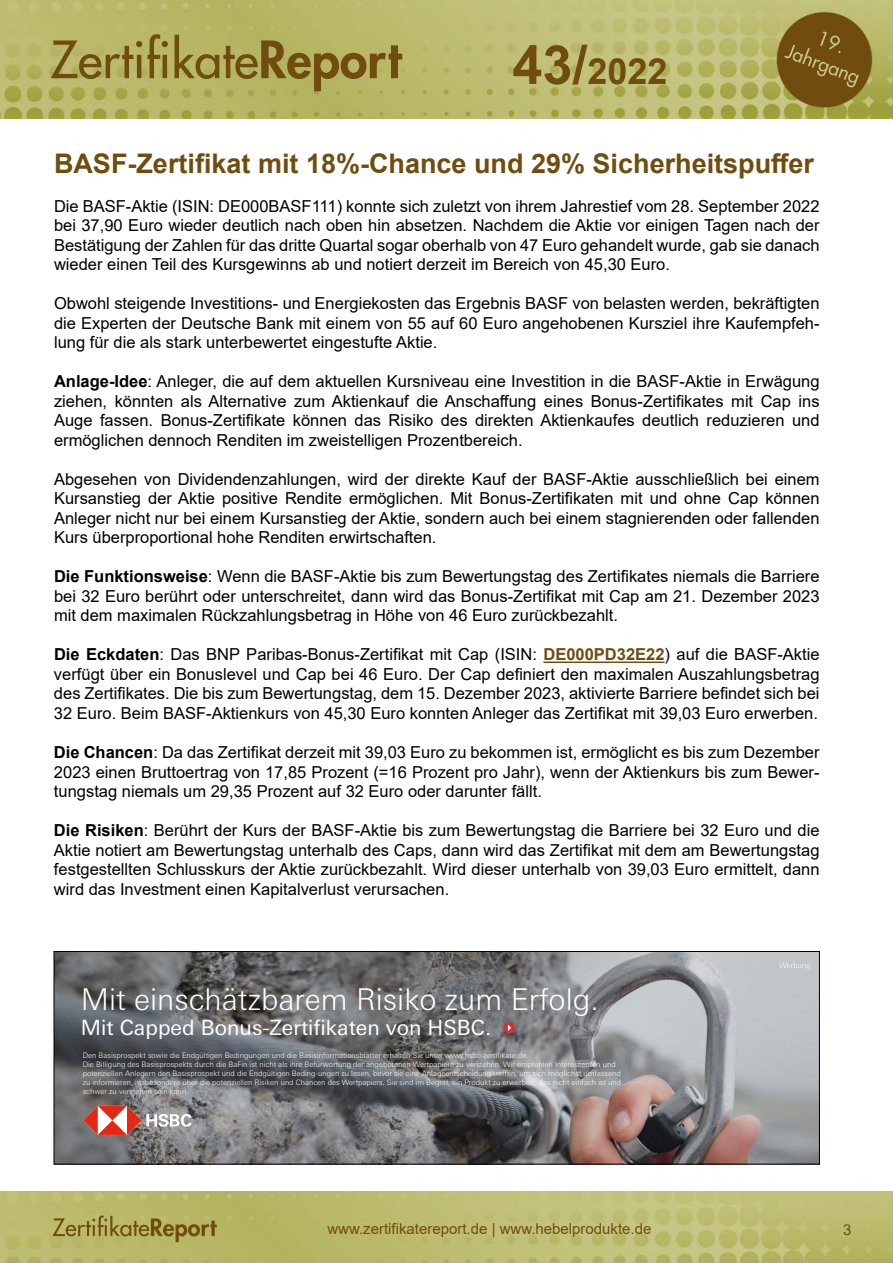
<style>
.page{position:relative;width:893px;height:1263px;background:#fff}
.page>*{position:absolute;margin:0;border:0;box-sizing:border-box;transform-origin:0 0}
.t1{font:700 36px "Arial";color:#704d0f}
.t2{font:300 30px "Univers Nextfor HSBC";color:#fff}
.t3{font:700 27px "Arial";color:#704d0f}
.t4{font:21px "Univers Nextfor HSBC";color:#fff}
.t5{font:16.5px/19.5px "Arial";color:#000;text-align:justify}
.t6{font:15px "Arial";color:#704d0f}
.t7{font:300 7.5px/9px "Univers Nextfor HSBC";color:#fff}
.s1{font-size:54px}
.s2{font-weight:700}
.s3{font-weight:700;color:#704d0f}
</style>
<div class="page">
<img style="left:0;top:1192px;width:893px;height:71px">
<img style="left:0;top:0;width:893px;height:119px">
<hr style="left:543px;top:661px;width:122px;height:2px;background:#704d0f">
<img style="left:56px;top:953px;width:762px;height:209px">
<svg style="left:779px;top:963px;width:31px;height:6px"></svg>
<svg style="left:83px;top:1106px;width:109px;height:29px"></svg>
<svg style="left:503px;top:1022px;width:12px;height:12px"></svg>
<svg style="left:508px;top:1024px;width:3px;height:7px"></svg>
<div style="left:54px;top:951px;width:766px;height:213px;border:1px solid #000"></div>
<h1 class="t1" style="left:512px;top:46px;width:157px"><span class="s1">43/</span>2022</h1>
<h3 class="t3" style="left:54px;top:144px;width:761px">BASF-Zertifikat mit 18%-Chance und 29% Sicherheitspuffer</h3>
<p class="t5" style="left:54px;top:196px;width:767px">Die BASF-Aktie (ISIN: DE000BASF111) konnte sich zuletzt von ihrem Jahrestief vom 28. September 2022 bei 37,90 Euro wieder deutlich nach oben hin absetzen. Nachdem die Aktie vor einigen Tagen nach der Bestätigung der Zahlen für das dritte Quartal sogar oberhalb von 47 Euro gehandelt wurde, gab sie danach wieder einen Teil des Kursgewinns ab und notiert derzeit im Bereich von 45,30 Euro.</p>
<p class="t5" style="left:54px;top:294px;width:767px">Obwohl steigende Investitions- und Energiekosten das Ergebnis BASF von belasten werden, bekräftigten die Experten der Deutsche Bank mit einem von 55 auf 60 Euro angehobenen Kursziel ihre Kaufempfeh&shy;lung für die als stark unterbewertet eingestufte Aktie.</p>
<p class="t5" style="left:54px;top:372px;width:767px"><span class="s2">Anlage-Idee</span>: Anleger, die auf dem aktuellen Kursniveau eine Investition in die BASF-Aktie in Erwägung ziehen, könnten als Alternative zum Aktienkauf die Anschaffung eines Bonus-Zertifikates mit Cap ins Auge fassen. Bonus-Zertifikate können das Risiko des direkten Aktienkaufes deutlich reduzieren und ermöglichen dennoch Renditen im zweistelligen Prozentbereich.</p>
<p class="t5" style="left:54px;top:469px;width:767px">Abgesehen von Dividendenzahlungen, wird der direkte Kauf der BASF-Aktie ausschließlich bei einem Kursanstieg der Aktie positive Rendite ermöglichen. Mit Bonus-Zertifikaten mit und ohne Cap können Anleger nicht nur bei einem Kursanstieg der Aktie, sondern auch bei einem stagnierenden oder fallenden Kurs überproportional hohe Renditen erwirtschaften.</p>
<p class="t5" style="left:54px;top:567px;width:767px"><span class="s2">Die Funktionsweise</span>: Wenn die BASF-Aktie bis zum Bewertungstag des Zertifikates niemals die Barriere bei 32 Euro berührt oder unterschreitet, dann wird das Bonus-Zertifikat mit Cap am 21. Dezember 2023 mit dem maximalen Rückzahlungsbetrag in Höhe von 46 Euro zurückbezahlt.</p>
<p class="t5" style="left:54px;top:645px;width:767px"><span class="s2">Die Eckdaten</span>: Das BNP Paribas-Bonus-Zertifikat mit Cap (ISIN: <span class="s3">DE000PD32E22</span>) auf die BASF-Aktie verfügt über ein Bonuslevel und Cap bei 46 Euro. Der Cap definiert den maximalen Auszahlungsbetrag des Zertifikates. Die bis zum Bewertungstag, dem 15. Dezember 2023, aktivierte Barriere befindet sich bei 32 Euro. Beim BASF-Aktienkurs von 45,30 Euro konnten Anleger das Zertifikat mit 39,03 Euro erwerben.</p>
<p class="t5" style="left:54px;top:742px;width:767px"><span class="s2">Die Chancen</span>: Da das Zertifikat derzeit mit 39,03 Euro zu bekommen ist, ermöglicht es bis zum Dezember 2023 einen Bruttoertrag von 17,85 Prozent (=16 Prozent pro Jahr), wenn der Aktienkurs bis zum Bewer&shy;tungstag niemals um 29,35 Prozent auf 32 Euro oder darunter fällt.</p>
<p class="t5" style="left:54px;top:820px;width:767px"><span class="s2">Die Risiken</span>: Berührt der Kurs der BASF-Aktie bis zum Bewertungstag die Barriere bei 32 Euro und die Aktie notiert am Bewertungstag unterhalb des Caps, dann wird das Zertifikat mit dem am Bewertungstag festgestellten Schlusskurs der Aktie zurückbezahlt. Wird dieser unterhalb von 39,03 Euro ermittelt, dann wird das Investment einen Kapitalverlust verursachen.</p>
<h2 class="t2" style="left:81px;top:978px;width:520px">Mit einschätzbarem Risiko zum Erfolg.</h2>
<p class="t4" style="left:81px;top:1012px;width:412px">Mit Capped Bonus-Zertifikaten von HSBC.</p>
<p class="t7" style="left:83px;top:1050px;width:540px">Den Basisprospekt sowie die Endgültigen Bedingungen und die Basisinformationsblätter erhalten Sie unter www.hsbc-zertifikate.de.<br>Die Billigung des Basisprospekts durch die BaFin ist nicht als ihre Befürwortung der angebotenen Wertpapiere zu verstehen. Wir empfehlen Interessenten und potenziellen Anlegern den Basisprospekt und die Endgültigen Beding-ungen zu lesen, bevor sie eine Anlageentscheidung treffen, um sich möglichst umfassend zu informieren, insbesondere über die potenziellen Risiken und Chancen des Wertpapiers. Sie sind im Begriff, ein Produkt zu erwerben, das nicht einfach ist und schwer zu verstehen sein kann.</p>
<p class="t6" style="left:327px;top:1218px;width:326px">www.zertifikatereport.de | www.hebelprodukte.de</p>
<p class="t6" style="left:843px;top:1219px;width:10px">3</p>
</div>
